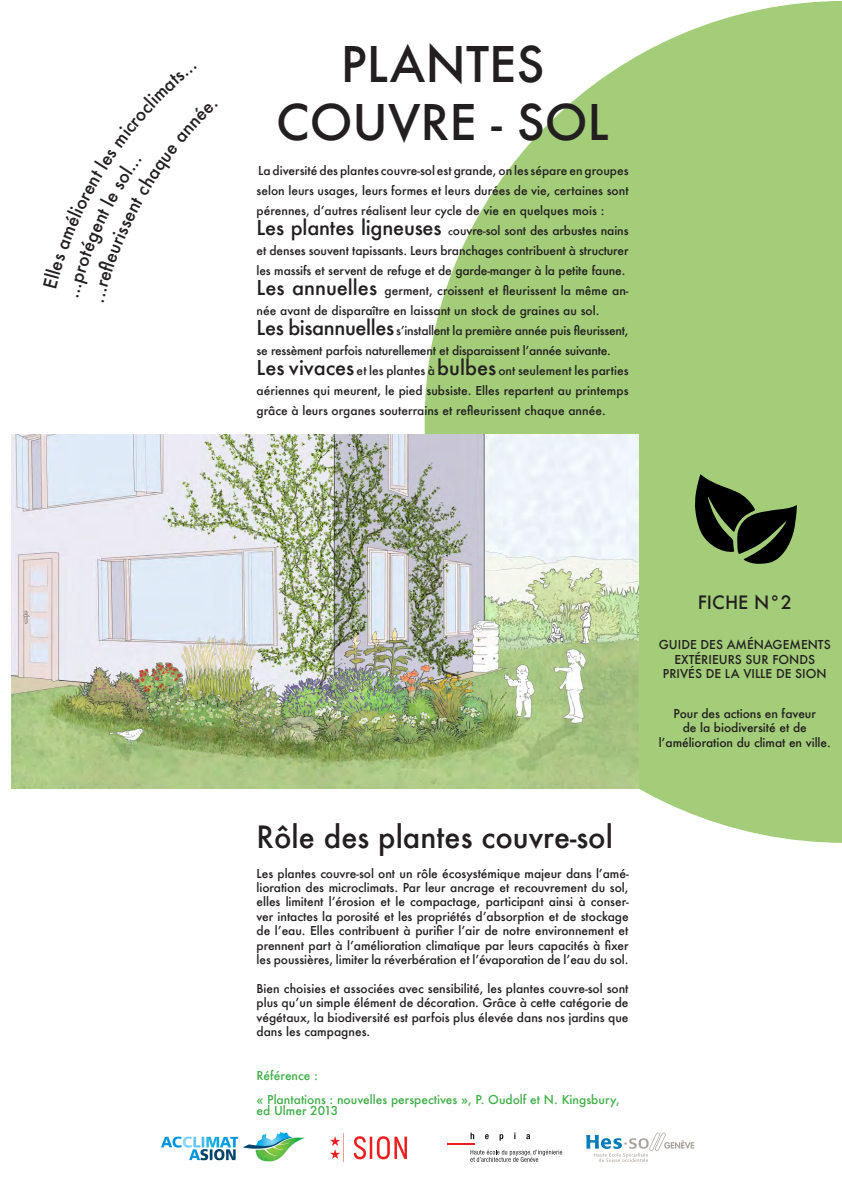
<style>
.page{position:relative;width:842px;height:1191px;background:#fff}
.page>*{position:absolute;margin:0;border:0;box-sizing:border-box;transform-origin:0 0}
.TITRE_GENERAL{font:500 48px "Futura";color:#231f20}
.Sous-Titre{font:500 30px "Futura";color:#231f20}
.t1{font:500 18px "Futura";color:#231f20}
.Paragraphe{font:500 12px/14.4px "Futura";color:#231f20;text-align:justify}
.Paragraphe-2{font:500 12px/20px "Futura";letter-spacing:-.02em;color:#231f20}
.t2{font:500 12px/11.6px "Futura";color:#40ae49}
.s1{font-size:20px}
.s2{font-size:10px}
</style>
<div class="page">
<img style="left:331px;top:1133px;width:76px;height:28px">
<hr style="left:447px;top:1143px;width:27px;height:2px;background:#ee1d23">
<svg style="left:470px;top:1149px;width:92px;height:12px"></svg>
<svg style="left:470px;top:1132px;width:4px;height:7px"></svg>
<svg style="left:485px;top:1134px;width:4px;height:5px"></svg>
<svg style="left:499px;top:1134px;width:4px;height:6px"></svg>
<svg style="left:526px;top:1134px;width:4px;height:5px"></svg>
<svg style="left:586px;top:1132px;width:108px;height:29px"></svg>
<img style="left:161px;top:1132px;width:144px;height:29px">
<svg style="left:421px;top:1px;width:421px;height:842px;fill:#a3cd79"></svg>
<img style="left:11px;top:434px;width:627px;height:354px">
<svg style="left:695px;top:474px;width:102px;height:90px;background:#4d6139"></svg>
<p class="TITRE_GENERAL" style="left:341px;top:32px;width:205px">PLANTES</p>
<p class="TITRE_GENERAL" style="left:276px;top:90px;width:334px">COUVRE - SOL</p>
<p class="Paragraphe" style="left:257px;top:161px;width:374px;line-height:20px">La diversité des plantes couvre-sol est grande, on les sépare en groupes selon leurs usages, leurs formes et leurs durées de vie, certaines sont pérennes, d’autres réalisent leur cycle de vie en quelques mois :</p>
<p class="Paragraphe" style="left:257px;top:221px;width:373px;line-height:20px"><span class="s1">Les plantes ligneuses</span> <span class="s2">c</span>ouvre-sol sont des arbustes nains et denses souvent tapissants. Leurs branchages contribuent à structurer les massifs et servent de refuge et de garde-manger à la petite faune.</p>
<p class="Paragraphe" style="left:257px;top:281px;width:374px;line-height:20px"><span class="s1">Les annuelles</span> germent, croissent et fleurissent la même an&shy;née avant de disparaître en laissant un stock de graines au sol.</p>
<p class="Paragraphe-2" style="left:257px;top:321px;width:373px"><span class="s1">Les bisannuelles</span> s’installent la première année puis fleurissent, se ressèment parfois naturellement et disparaissent l’année suivante.</p>
<p class="Paragraphe" style="left:257px;top:361px;width:373px;line-height:20px"><span class="s1">Les vivaces</span> et les plantes à <span class="s1">bulbes</span> ont seulement les parties aériennes qui meurent, le pied subsiste. Elles repartent au printemps grâce à leurs organes souterrains et refleurissent chaque année.</p>
<p class="Sous-Titre" style="left:257px;top:816px;width:358px">Rôle des plantes couvre-sol</p>
<p class="Paragraphe" style="left:257px;top:865px;width:374px">Les plantes couvre-sol ont un rôle écosystémique majeur dans l’amé&shy;lioration des microclimats. Par leur ancrage et recouvrement du sol, elles limitent l’érosion et le compactage, participant ainsi à conser&shy;ver intactes la porosité et les propriétés d’absorption et de stockage de l’eau. Elles contribuent à purifier l’air de notre environnement et prennent part à l’amélioration climatique par leurs capacités à fixer les poussières, limiter la réverbération et l’évaporation de l’eau du sol.</p>
<p class="Paragraphe" style="left:257px;top:981px;width:374px">Bien choisies et associées avec sensibilité, les plantes couvre-sol sont plus qu’un simple élément de décoration. Grâce à cette catégorie de végétaux, la biodiversité est parfois plus élevée dans nos jardins que dans les campagnes.</p>
<p class="t2" style="left:257px;top:1070px;width:63px">Référence :</p>
<p class="t2" style="left:257px;top:1093px;width:365px">« Plantations : nouvelles perspectives », P. Oudolf et N. Kingsbury, ed Ulmer 2013</p>
<p class="t1" style="left:698px;top:590px;width:96px">FICHE N°2</p>
<p class="Paragraphe" style="left:659px;top:637px;width:173px;text-align:center">GUIDE DES AMÉNAGEMENTS<br>EXTÉRIEURS SUR FONDS<br>PRIVÉS DE LA VILLE DE SION</p>
<p class="Paragraphe" style="left:659px;top:706px;width:174px;text-align:center">Pour des actions en faveur<br>de la biodiversité et de l’amélioration du climat en ville.</p>
</div>
